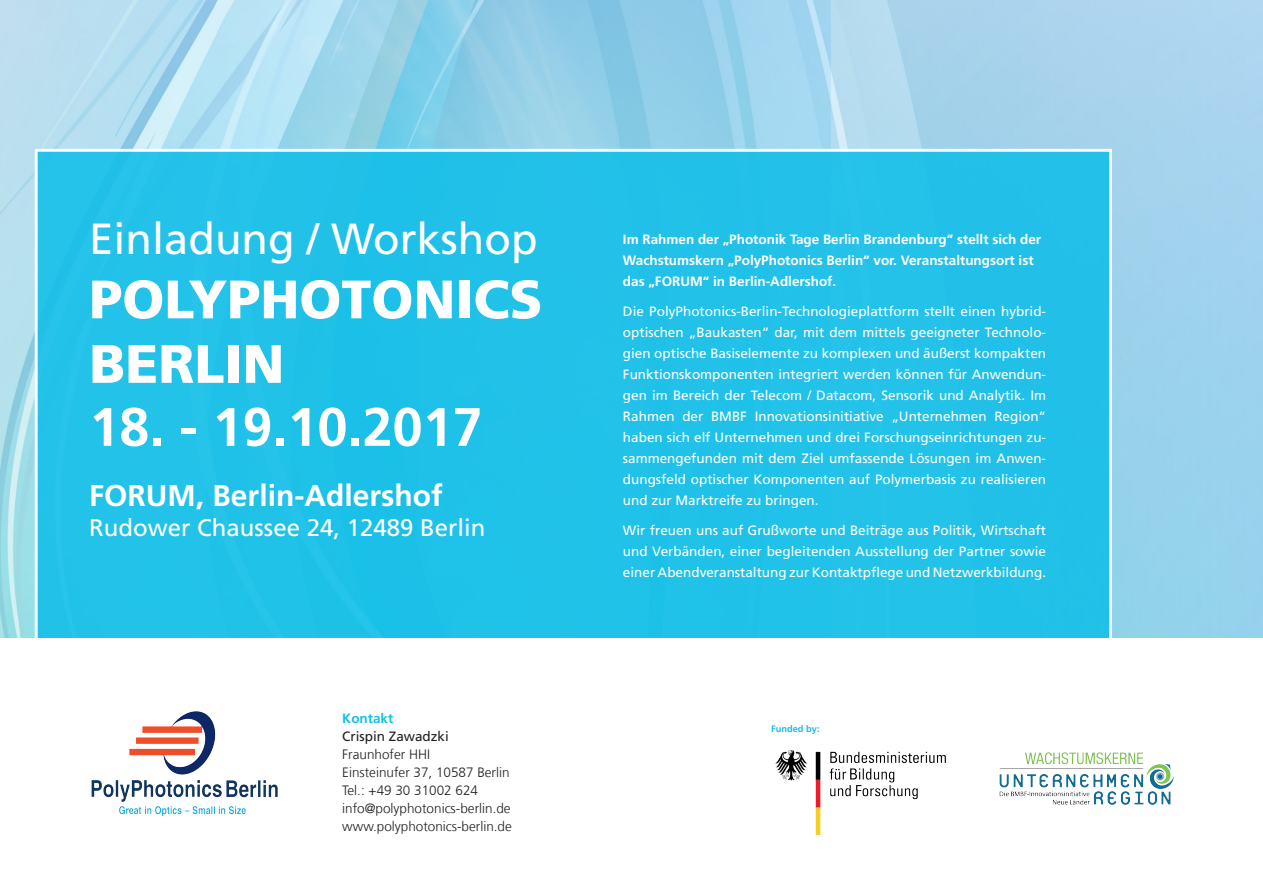
<style>
.page{position:relative;width:1263px;height:893px;background:#fff}
.page>*{position:absolute;margin:0;border:0;box-sizing:border-box;transform-origin:0 0}
.t1{font:900 54px "Frutiger LT Com";color:#fff}
.t2{font:700 54px "Frutiger LT Com";color:#fff}
.t3{font:43.5px "Frutiger LT Com";color:#fff}
.t4{font:700 30px "Frutiger LT Com";color:#fff}
.t5{font:24px "Frutiger LT Com";color:#fff}
.t6{font:13.5px/21px "Frutiger LT Com";color:#fff;text-align:justify}
.t7{font:700 13.5px/21px "Frutiger LT Com";color:#fff}
.t8{font:300 13.5px "Frutiger LT Com";color:#231f20}
.t9{font:13.5px "Frutiger LT Com";color:#231f20}
.t10{font:700 13.5px "Frutiger LT Com";color:#15bfe9}
.Funded_by{font:700 9.3px "Frutiger LT Com";color:#15bfe9}
</style>
<div class="page">
<img style="left:0;top:0;width:1262px;height:638px">
<img style="left:775px;top:750px;width:171px;height:85px">
<img style="left:999px;top:752px;width:175px;height:53px">
<img style="left:91px;top:711px;width:187px;height:106px">
<div style="left:35px;top:149px;width:1077px;height:489px;background:#21c1e8"></div>
<p class="t3" style="left:89px;top:213px;width:450px">Einladung / Workshop</p>
<p class="t1" style="left:89px;top:267px;width:455px">POLYPHOTONICS</p>
<p class="t1" style="left:89px;top:332px;width:197px">BERLIN</p>
<p class="t2" style="left:89px;top:395px;width:395px">18. - 19.10.2017</p>
<p class="t4" style="left:89px;top:478px;width:355px">FORUM, Berlin-Adlershof</p>
<p class="t5" style="left:89px;top:513px;width:398px">Rudower Chaussee 24, 12489 Berlin</p>
<p class="t10" style="left:342px;top:710px;width:53px">Kontakt</p>
<p class="t9" style="left:342px;top:728px;width:108px">Crispin Zawadzki</p>
<p class="t8" style="left:342px;top:746px;width:89px">Fraunhofer HHI</p>
<p class="t8" style="left:342px;top:764px;width:169px">Einsteinufer 37, 10587 Berlin</p>
<p class="t8" style="left:342px;top:782px;width:137px">Tel.: +49 30 31002 624</p>
<p class="t8" style="left:342px;top:800px;width:170px">info@polyphotonics-berlin.de</p>
<p class="t8" style="left:342px;top:818px;width:171px">www.polyphotonics-berlin.de</p>
<p class="t7" style="left:623px;top:229px;width:420px">Im Rahmen der „Photonik Tage Berlin Brandenburg“ stellt sich der<br>Wachstumskern „PolyPhotonics Berlin“ vor. Veranstaltungsort ist das „FORUM“ in Berlin-Adlershof.</p>
<p class="t6" style="left:623px;top:301px;width:425px">Die PolyPhotonics-Berlin-Technologieplattform stellt einen hybrid&shy;optischen „Baukasten“ dar, mit dem mittels geeigneter Technolo&shy;gien optische Basiselemente zu komplexen und äußerst kompakten Funktionskomponenten integriert werden können für Anwendun&shy;gen im Bereich der Telecom / Datacom, Sensorik und Analytik. Im Rahmen der BMBF Innovationsinitiative „Unternehmen Region“ haben sich elf Unternehmen und drei Forschungseinrichtungen zu&shy;sammengefunden mit dem Ziel umfassende Lösungen im Anwen&shy;dungsfeld optischer Komponenten auf Polymerbasis zu realisieren und zur Marktreife zu bringen.</p>
<p class="t6" style="left:623px;top:520px;width:425px">Wir freuen uns auf Grußworte und Beiträge aus Politik, Wirtschaft und Verbänden, einer begleitenden Ausstellung der Partner sowie einer Abendveranstaltung zur Kontaktpflege und Netzwerkbildung.</p>
<p class="Funded_by" style="left:771px;top:723px;width:50px">Funded by:</p>
</div>
